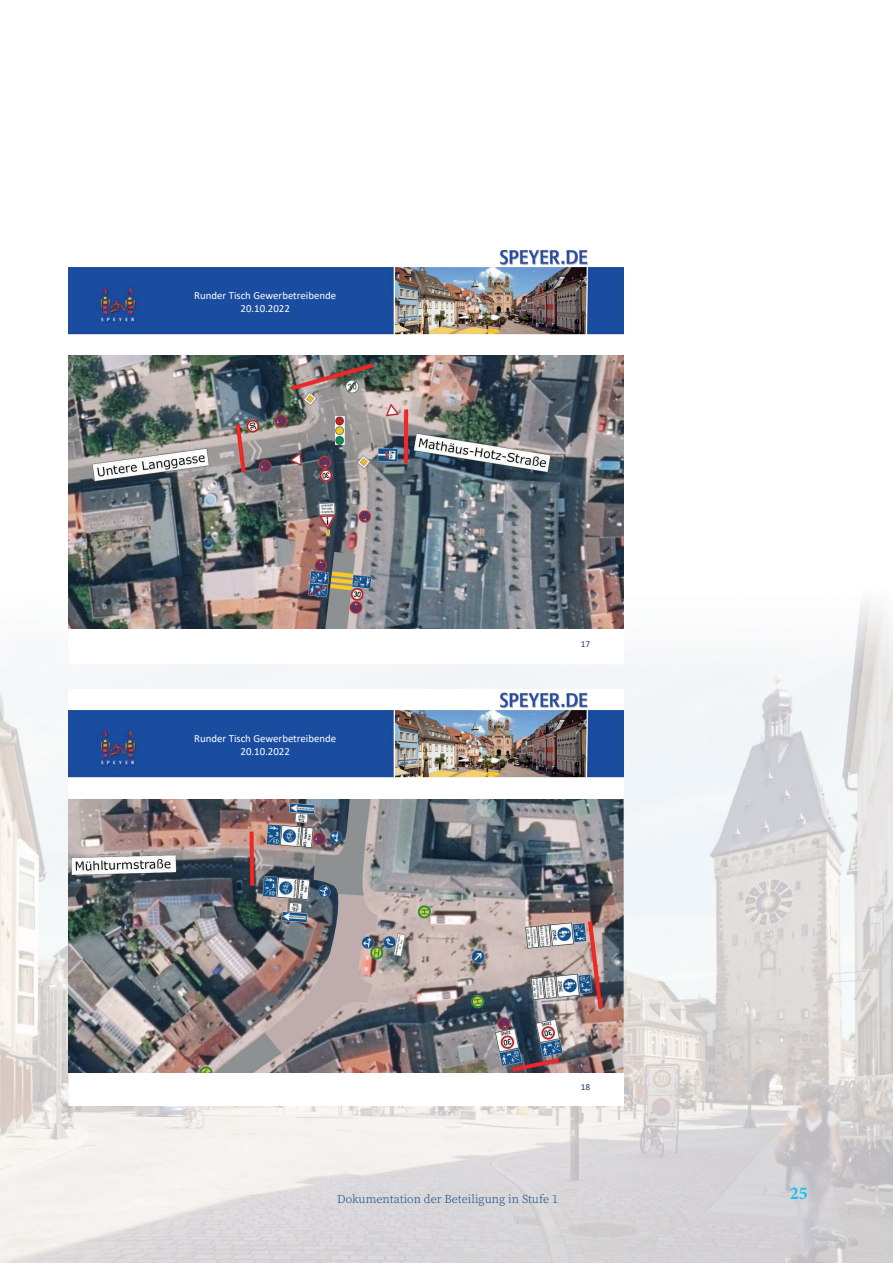
<style>
.page{position:relative;width:893px;height:1263px;background:#fff}
.page>*{position:absolute;margin:0;border:0;box-sizing:border-box;transform-origin:0 0}
.t1{font:700 18px "Minion Pro";color:#15c0f2}
.t2{font:300 12px "Source Serif Pro";color:#014081}
.t3{font:10.8px/12.9px "Calibri";color:#fff;text-align:center}
.t4{font:9.3px "Calibri";color:#233d7b}
</style>
<div class="page">
<img style="left:0;top:588px;width:104px;height:675px">
<img style="left:578px;top:588px;width:315px;height:675px">
<img style="left:104px;top:1106px;width:474px;height:157px">
<div style="left:69px;top:247px;width:554px;height:416px;background:#fff"></div>
<img style="left:69px;top:250px;width:554px;height:85px">
<img style="left:69px;top:355px;width:554px;height:274px">
<div style="left:69px;top:689px;width:554px;height:417px;background:#fff"></div>
<img style="left:69px;top:693px;width:554px;height:85px">
<img style="left:69px;top:799px;width:554px;height:273px">
<p class="t3" style="left:194px;top:289px;width:143px">Runder Tisch Gewerbetreibende<br>20.10.2022</p>
<p class="t3" style="left:194px;top:731px;width:143px">Runder Tisch Gewerbetreibende<br>20.10.2022</p>
<p class="t4" style="left:581px;top:637px;width:11px">17</p>
<p class="t4" style="left:581px;top:1080px;width:11px">18</p>
<p class="t2" style="left:337px;top:1191px;width:222px">Dokumentation der Beteiligung in Stufe 1</p>
<h1 class="t1" style="left:790px;top:1181px;width:19px">25</h1>
</div>
